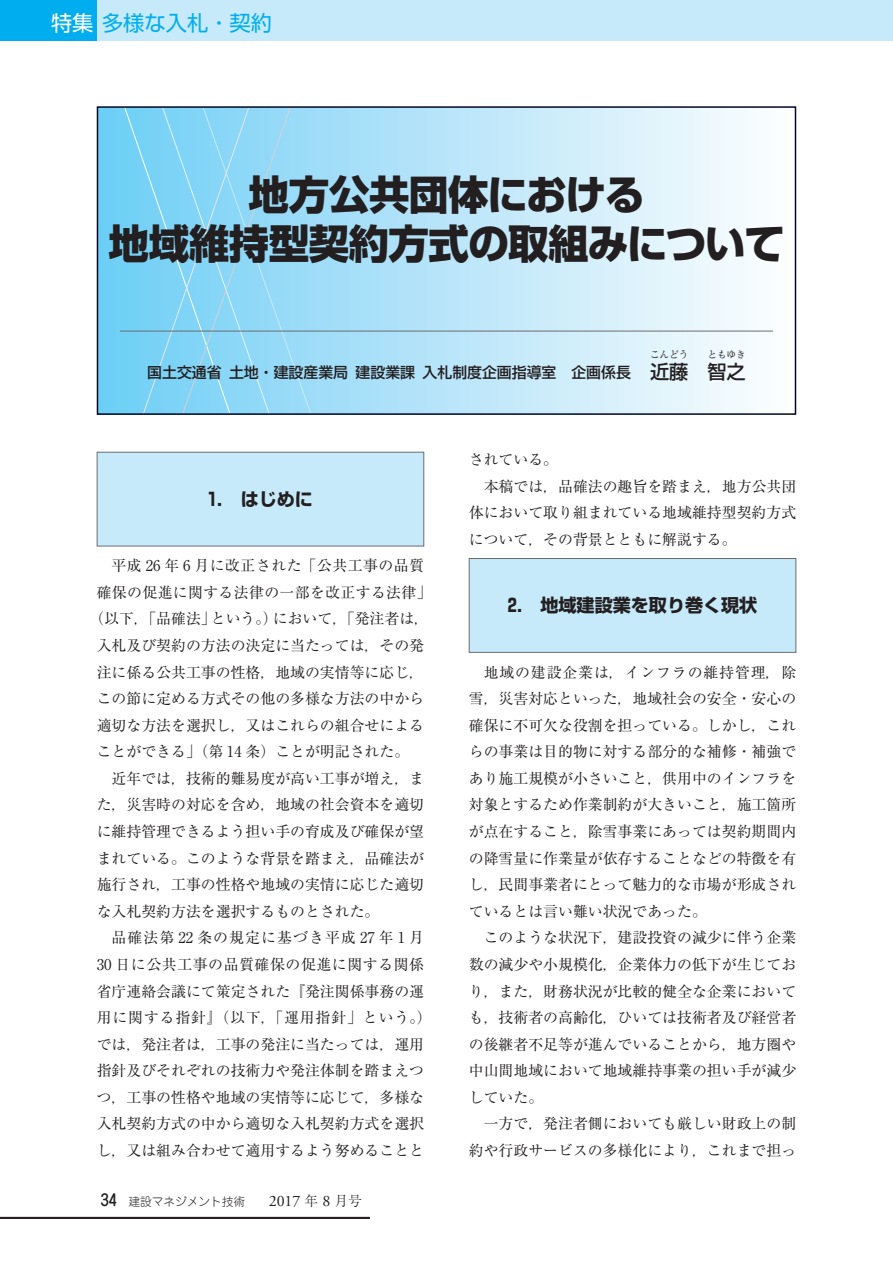
<style>
.page{position:relative;width:893px;height:1263px;background:#fff}
.page>*{position:absolute;margin:0;border:0;box-sizing:border-box;transform-origin:0 0}
.t1{font:800 40.35px/48.9px "Shin Go Pr 6 N";letter-spacing:-.015em;color:#231f20;text-align:center}
.t2{font:21.3px "Shin Go Pr 6 N";color:#00aeef}
.t3{font:500 19.2px "Shin Go Pr 6 N";color:#231f20}
.t4{font:700 18px "Shin Go Pr 6 N";color:#231f20}
.t5{font:14.85px/26.5px "Ryumin Pr 6 N";color:#231f20;text-align:justify}
.t6{font:500 14.85px "Shin Go Pr 6 N";color:#231f20}
.t7{font:14.85px "Ryumin Pr 6 N";letter-spacing:.06em;color:#231f20}
.t8{font:14.85px "Ryumin Pr 6 N";letter-spacing:.025em;color:#231f20}
.t9{font:14.85px "Ryumin Pr 6 N";letter-spacing:.04em;color:#231f20}
.t10{font:14.85px "Ryumin Pr 6 N";letter-spacing:.035em;color:#231f20}
.t11{font:14.85px "Ryumin Pr 6 N";letter-spacing:.075em;color:#231f20}
.t12{font:300 11.7px "Jun 101 Pro";color:#231f20}
.t13{font:9.6px "Ryumin Pr 6 N";color:#231f20}
.s1{color:#fff}
.s2{font-size:19.2px}
.s3{font-family:"Jun 34 Pro";font-weight:500;font-size:15.9px}
.s4{font-family:"Adobe Garamond Pro";font-weight:400;font-size:15.9px}
.s5{font-family:"Ryumin Pr 6 N";font-size:13.8px}
</style>
<div class="page">
<div style="left:0;top:0;width:98px;height:40px;background:#00aeef"></div>
<div style="left:98px;top:0;width:795px;height:40px;background:#c6eafa"></div>
<svg style="left:99px;top:108px;width:674px;height:305px;background:#c6eafa"></svg>
<svg style="left:124px;top:108px;width:187px;height:305px;background:#89d6f6"></svg>
<hr style="left:120px;top:331px;width:653px;height:1px;background:#6c6d70">
<div style="left:97px;top:452px;width:327px;height:94px;background:#c6eafa"></div>
<div style="left:97px;top:452px;width:327px;height:94px;border:1px solid #6c6d70"></div>
<div style="left:469px;top:558px;width:327px;height:94px;background:#c6eafa"></div>
<div style="left:469px;top:558px;width:327px;height:95px;border:1px solid #6c6d70"></div>
<hr style="left:0;top:1217px;width:370px;height:2px;background:#231f20">
<h2 class="t2" style="left:51px;top:6px;width:223px"><span class="s1">特集</span>多様な入札・契約</h2>
<h1 class="t1" style="left:109px;top:170px;width:678px">地方公共団体における<br>地域維持型契約方式の取組みについて</h1>
<p class="t13" style="left:650px;top:347px;width:40px">こんどう</p>
<p class="t3" style="left:669px;top:356px;width:21px">藤</p>
<p class="t3" style="left:707px;top:356px;width:40px">智之</p>
<p class="t13" style="left:707px;top:347px;width:40px">ともゆき</p>
<p class="t6" style="left:147px;top:360px;width:523px">国土交通省 土地・建設産業局 建設業課 入札制度企画指導室　企画係長 <span class="s2">近</span></p>
<p class="t4" style="left:208px;top:485px;width:107px">1.　はじめに</p>
<p class="t10" style="left:112px;top:554px;width:314px">平成 26 年 6 月に改正された「公共工事の品質</p>
<p class="t8" style="left:97px;top:581px;width:336px">確保の促進に関する法律の一部を改正する法律」</p>
<p class="t5" style="left:89px;top:605px;width:341px">（以下，「品確法」という。）において，「発注者は，</p>
<p class="t5" style="left:97px;top:631px;width:329px">入札及び契約の方法の決定に当たっては，その発</p>
<p class="t5" style="left:97px;top:658px;width:329px">注に係る公共工事の性格，地域の実情等に応じ，</p>
<p class="t5" style="left:97px;top:684px;width:329px">この節に定める方式その他の多様な方法の中から</p>
<p class="t5" style="left:97px;top:711px;width:329px">適切な方法を選択し，又はこれらの組合せによる</p>
<p class="t5" style="left:97px;top:738px;width:314px">ことができる」（第 14 条）ことが明記された。</p>
<p class="t5" style="left:112px;top:764px;width:314px">近年では，技術的難易度が高い工事が増え，ま</p>
<p class="t5" style="left:97px;top:791px;width:329px">た，災害時の対応を含め，地域の社会資本を適切</p>
<p class="t5" style="left:97px;top:817px;width:329px">に維持管理できるよう担い手の育成及び確保が望</p>
<p class="t5" style="left:97px;top:844px;width:329px">まれている。このような背景を踏まえ，品確法が</p>
<p class="t5" style="left:97px;top:871px;width:329px">施行され，工事の性格や地域の実情に応じた適切</p>
<p class="t5" style="left:97px;top:897px;width:284px">な入札契約方法を選択するものとされた。</p>
<p class="t11" style="left:112px;top:926px;width:314px">品確法第 22 条の規定に基づき平成 27 年 1 月</p>
<p class="t9" style="left:97px;top:953px;width:329px">30 日に公共工事の品質確保の促進に関する関係</p>
<p class="t5" style="left:97px;top:977px;width:329px">省庁連絡会議にて策定された『発注関係事務の運</p>
<p class="t7" style="left:97px;top:1006px;width:336px">用に関する指針』（以下，「運用指針」という。）</p>
<p class="t5" style="left:97px;top:1030px;width:329px">では，発注者は，工事の発注に当たっては，運用</p>
<p class="t5" style="left:97px;top:1057px;width:329px">指針及びそれぞれの技術力や発注体制を踏まえつ</p>
<p class="t5" style="left:97px;top:1083px;width:329px">つ，工事の性格や地域の実情等に応じて，多様な</p>
<p class="t5" style="left:97px;top:1110px;width:329px">入札契約方式の中から適切な入札契約方式を選択</p>
<p class="t5" style="left:97px;top:1136px;width:329px">し，又は組み合わせて適用するよう努めることと</p>
<p class="t12" style="left:101px;top:1192px;width:262px"><span class="s3">34</span> 建設マネジメント技術　　<span class="s4">2017</span> <span class="s5">年</span> <span class="s4">8</span> <span class="s5">月号</span></p>
<p class="t5" style="left:469px;top:445px;width:91px">されている。</p>
<p class="t5" style="left:484px;top:472px;width:314px">本稿では，品確法の趣旨を踏まえ，地方公共団</p>
<p class="t5" style="left:469px;top:498px;width:329px">体において取り組まれている地域維持型契約方式</p>
<p class="t5" style="left:469px;top:525px;width:269px">について，その背景とともに解説する。</p>
<p class="t4" style="left:508px;top:591px;width:251px">2.　地域建設業を取り巻く現状</p>
<p class="t5" style="left:469px;top:658px;width:329px;text-indent:15px">地域の建設企業は，インフラの維持管理，除雪，災害対応といった，地域社会の安全・安心の確保に不可欠な役割を担っている。しかし，これらの事業は目的物に対する部分的な補修・補強であり施工規模が小さいこと，供用中のインフラを対象とするため作業制約が大きいこと，施工箇所が点在すること，除雪事業にあっては契約期間内の降雪量に作業量が依存することなどの特徴を有し，民間事業者にとって魅力的な市場が形成されているとは言い難い状況であった。</p>
<p class="t5" style="left:469px;top:924px;width:329px;text-indent:15px">このような状況下，建設投資の減少に伴う企業数の減少や小規模化，企業体力の低下が生じており，また，財務状況が比較的健全な企業においても，技術者の高齢化，ひいては技術者及び経営者の後継者不足等が進んでいることから，地方圏や中山間地域において地域維持事業の担い手が減少していた。</p>
<p class="t5" style="left:469px;top:1110px;width:329px;text-align:right">一方で，発注者側においても厳しい財政上の制約や行政サービスの多様化により，これまで担っ</p>
</div>
